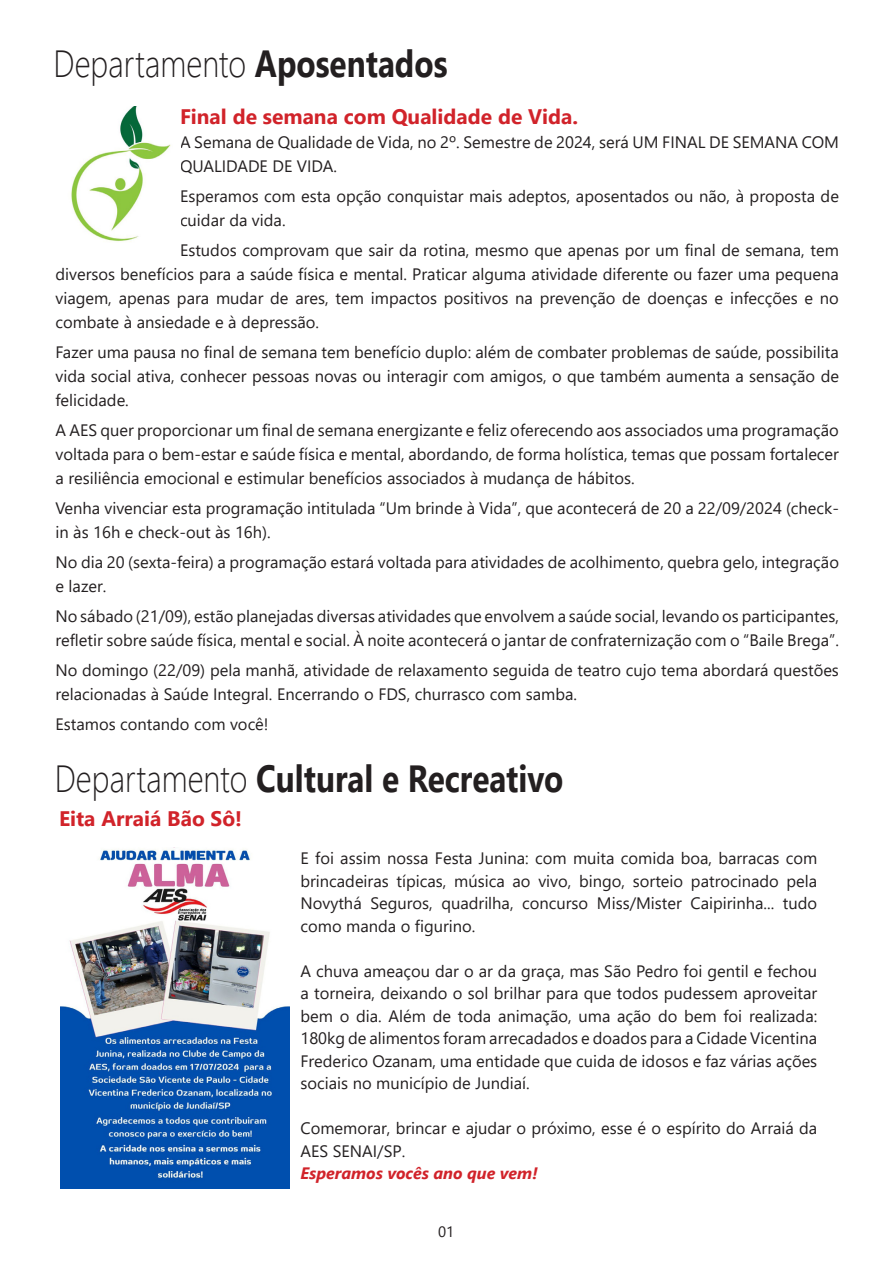
<style>
.page{position:relative;width:893px;height:1263px;background:#fff}
.page>*{position:absolute;margin:0;border:0;box-sizing:border-box;transform-origin:0 0}
.t1{font:700 37.8px "Segoe UI";color:#231f20;scale:.83 1}
.t2{font:300 37.8px "Segoe UI";color:#231f20;scale:.83 1}
.t3{font:700 21px "Segoe UI";color:#d1232a}
.t4{font:16.5px/24px "Segoe UI";color:#231f20}
.t5{font:italic 700 16.5px "Segoe UI";color:#d1232a}
.t6{font:15px "Segoe UI";color:#231f20}
.s1{font-weight:700}
.s2{font-weight:300}
</style>
<div class="page">
<img style="left:60px;top:849px;width:229px;height:340px">
<img style="left:71px;top:106px;width:100px;height:136px">
<p class="t2" style="left:54px;top:28px;width:476px">Departamento <span class="s1">Aposentados</span></p>
<p class="t3" style="left:180px;top:97px;width:400px">Final de semana com Qualidade de Vida.</p>
<p class="t4" style="left:180px;top:128px;width:660px">A Semana de Qualidade de Vida, no 2º. Semestre de 2024, será UM FINAL DE SEMANA COM<br>QUALIDADE DE VIDA.</p>
<p class="t4" style="left:180px;top:182px;width:660px">Esperamos com esta opção conquistar mais adeptos, aposentados ou não, à proposta de cuidar da vida.</p>
<p class="t4" style="left:55px;top:236px;width:785px;text-align:justify;text-indent:125px">Estudos comprovam que sair da rotina, mesmo que apenas por um final de semana, tem diversos benefícios para a saúde física e mental. Praticar alguma atividade diferente ou fazer uma pequena viagem, apenas para mudar de ares, tem impactos positivos na prevenção de doenças e infecções e no combate à ansiedade e à depressão.</p>
<p class="t4" style="left:55px;top:338px;width:785px;text-align:justify">Fazer uma pausa no final de semana tem benefício duplo: além de combater problemas de saúde, possibilita vida social ativa, conhecer pessoas novas ou interagir com amigos, o que também aumenta a sensação de felicidade.</p>
<p class="t4" style="left:55px;top:416px;width:785px;text-align:justify">A AES quer proporcionar um final de semana energizante e feliz oferecendo aos associados uma programação voltada para o bem-estar e saúde física e mental, abordando, de forma holística, temas que possam fortalecer a resiliência emocional e estimular benefícios associados à mudança de hábitos.</p>
<p class="t4" style="left:55px;top:494px;width:785px">Venha vivenciar esta programação intitulada “Um brinde à Vida”, que acontecerá de 20 a 22/09/2024 (check&shy;in às 16h e check-out às 16h).</p>
<p class="t4" style="left:55px;top:548px;width:785px">No dia 20 (sexta-feira) a programação estará voltada para atividades de acolhimento, quebra gelo, integração e lazer.</p>
<p class="t4" style="left:55px;top:602px;width:785px">No sábado (21/09), estão planejadas diversas atividades que envolvem a saúde social, levando os participantes, refletir sobre saúde física, mental e social. À noite acontecerá o jantar de confraternização com o “Baile Brega”.</p>
<p class="t4" style="left:55px;top:656px;width:785px">No domingo (22/09) pela manhã, atividade de relaxamento seguida de teatro cujo tema abordará questões relacionadas à Saúde Integral. Encerrando o FDS, churrasco com samba.</p>
<p class="t4" style="left:55px;top:710px;width:215px">Estamos contando com você!</p>
<p class="t1" style="left:55px;top:743px;width:614px"><span class="s2">Departamento</span> Cultural e Recreativo</p>
<p class="t3" style="left:59px;top:799px;width:185px">Eita Arraiá Bão Sô!</p>
<p class="t4" style="left:300px;top:846px;width:518px;line-height:22.5px;text-align:justify">E foi assim nossa Festa Junina: com muita comida boa, barracas com brincadeiras típicas, música ao vivo, bingo, sorteio patrocinado pela Novythá Seguros, quadrilha, concurso Miss/Mister Caipirinha... tudo como manda o figurino.</p>
<p class="t4" style="left:300px;top:958px;width:518px;line-height:22.5px;text-align:justify">A chuva ameaçou dar o ar da graça, mas São Pedro foi gentil e fechou a torneira, deixando o sol brilhar para que todos pudessem aproveitar bem o dia. Além de toda animação, uma ação do bem foi realizada:<br>180kg de alimentos foram arrecadados e doados para a Cidade Vicentina Frederico Ozanam, uma entidade que cuida de idosos e faz várias ações sociais no município de Jundiaí.</p>
<p class="t4" style="left:300px;top:1116px;width:518px;line-height:22.5px">Comemorar, brincar e ajudar o próximo, esse é o espírito do Arraiá da<br>AES SENAI/SP.</p>
<p class="t5" style="left:300px;top:1158px;width:239px">Esperamos vocês ano que vem!</p>
<p class="t6" style="left:438px;top:1217px;width:18px">01</p>
</div>
